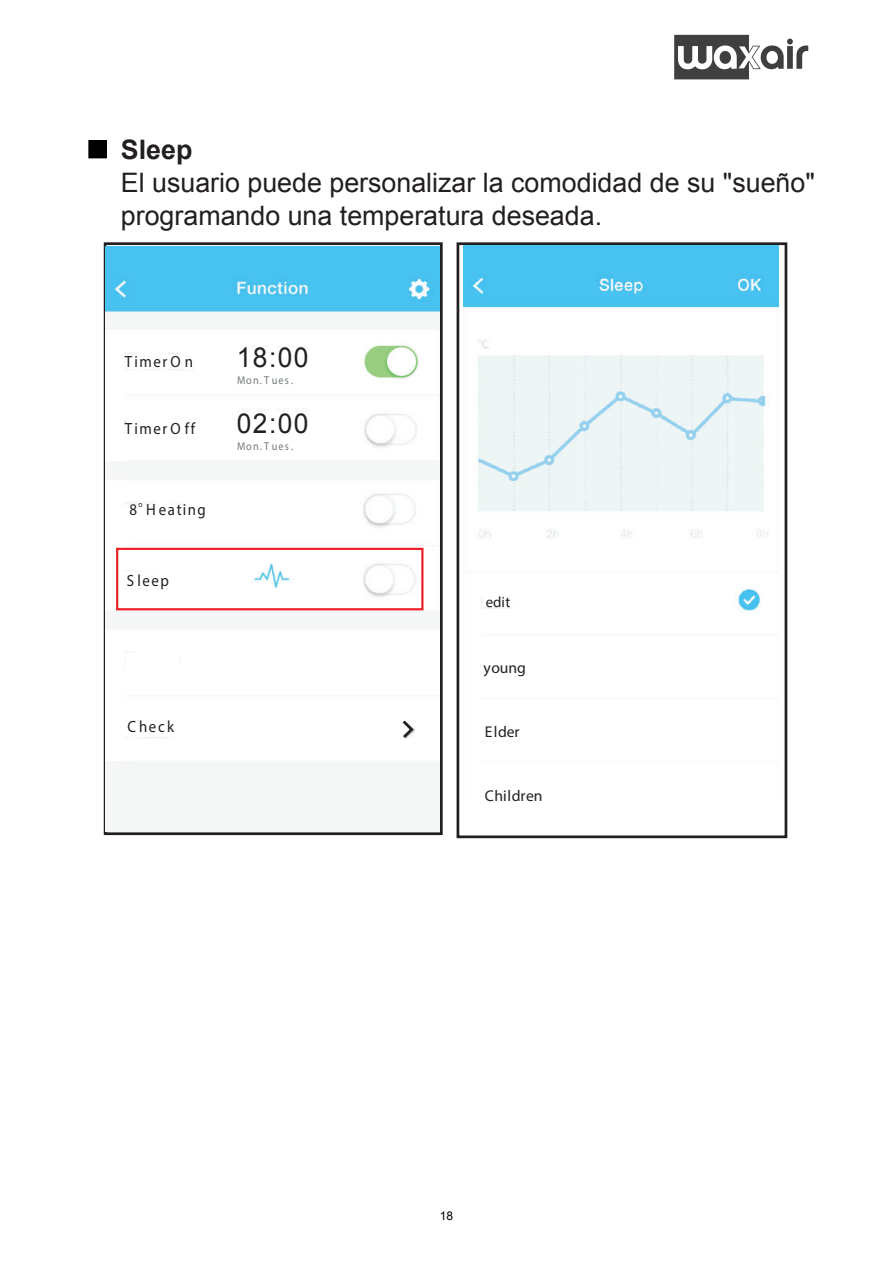
<style>
.page{position:relative;width:893px;height:1263px;background:#fff}
.page>*{position:absolute;margin:0;border:0;box-sizing:border-box;transform-origin:0 0}
.t1{font:27.45px "Arial";letter-spacing:.055em;color:#231f20;scale:.96 1}
.t2{font:26.85px/32.8px "Arial";color:#231f20}
.t3{font:700 26.85px "Arial";color:#231f20}
.t4{font:700 16.2px "Arial";letter-spacing:.11em;color:#231f20;scale:.91 1}
.t5{font:700 15.6px "Arial Narrow";color:#231f20}
.t6{font:700 15.6px "Arial Narrow";letter-spacing:.035em;color:#231f20}
.t7{font:700 14.85px "Arial Narrow";color:#231f20}
.t8{font:12px "Arial";color:#000}
.t9{font:700 11.4px "Arial";letter-spacing:.115em;color:#737a7b;scale:.91 1}
.t10{font:700 8.1px "Arial";color:#231f20;scale:.91 1}
</style>
<div class="page">
<div style="left:89px;top:141px;width:17px;height:17px;background:#000"></div>
<div style="left:88px;top:140px;width:19px;height:18px;border:1px solid #000"></div>
<div style="left:457px;top:242px;width:330px;height:596px;border:3px solid #231f20"></div>
<img style="left:464px;top:246px;width:314px;height:496px">
<div style="left:483px;top:591px;width:30px;height:16px;background:#fff"></div>
<div style="left:481px;top:658px;width:50px;height:21px;background:#fff"></div>
<div style="left:479px;top:722px;width:44px;height:18px;background:#fff"></div>
<div style="left:104px;top:242px;width:339px;height:593px;border:3px solid #231f20"></div>
<img style="left:106px;top:247px;width:333px;height:584px">
<div style="left:125px;top:355px;width:65px;height:13px;background:#fff"></div>
<div style="left:238px;top:348px;width:68px;height:36px;background:#fff"></div>
<div style="left:126px;top:421px;width:67px;height:12px;background:#fff"></div>
<div style="left:237px;top:412px;width:71px;height:39px;background:#fff"></div>
<div style="left:119px;top:505px;width:84px;height:15px;background:#fff"></div>
<div style="left:120px;top:572px;width:49px;height:15px;background:#fff"></div>
<div style="left:126px;top:653px;width:53px;height:18px;background:#fff"></div>
<div style="left:120px;top:722px;width:54px;height:14px;background:#fff"></div>
<svg style="left:400px;top:718px;width:15px;height:23px"></svg>
<div style="left:116px;top:548px;width:307px;height:62px;border:2px solid #ee1d23"></div>
<div style="left:395px;top:648px;width:22px;height:28px;background:#fff"></div>
<img style="left:674px;top:34px;width:135px;height:46px">
<p class="t3" style="left:121px;top:132px;width:73px">Sleep</p>
<p class="t2" style="left:121px;top:166px;width:696px">El usuario puede personalizar la comodidad de su "sueño" programando una temperatura deseada.</p>
<p class="t4" style="left:125px;top:352px;width:77px">Timer O n</p>
<p class="t4" style="left:125px;top:418px;width:79px">Timer O ff</p>
<p class="t10" style="left:139px;top:499px;width:6px">o</p>
<p class="t4" style="left:129px;top:500px;width:86px">8 Heating</p>
<p class="t4" style="left:127px;top:570px;width:48px">S leep</p>
<p class="t1" style="left:237px;top:339px;width:76px">18:00</p>
<p class="t9" style="left:237px;top:373px;width:63px">Mon. T ues.</p>
<p class="t1" style="left:237px;top:406px;width:76px">02:00</p>
<p class="t9" style="left:237px;top:439px;width:63px">Mon. T ues.</p>
<p class="t4" style="left:127px;top:717px;width:53px">Check</p>
<p class="t7" style="left:486px;top:593px;width:26px">edit</p>
<p class="t5" style="left:484px;top:658px;width:44px">young</p>
<p class="t5" style="left:485px;top:722px;width:37px">Elder</p>
<p class="t6" style="left:485px;top:786px;width:59px">Children</p>
<p class="t8" style="left:440px;top:1207px;width:15px">18</p>
</div>
